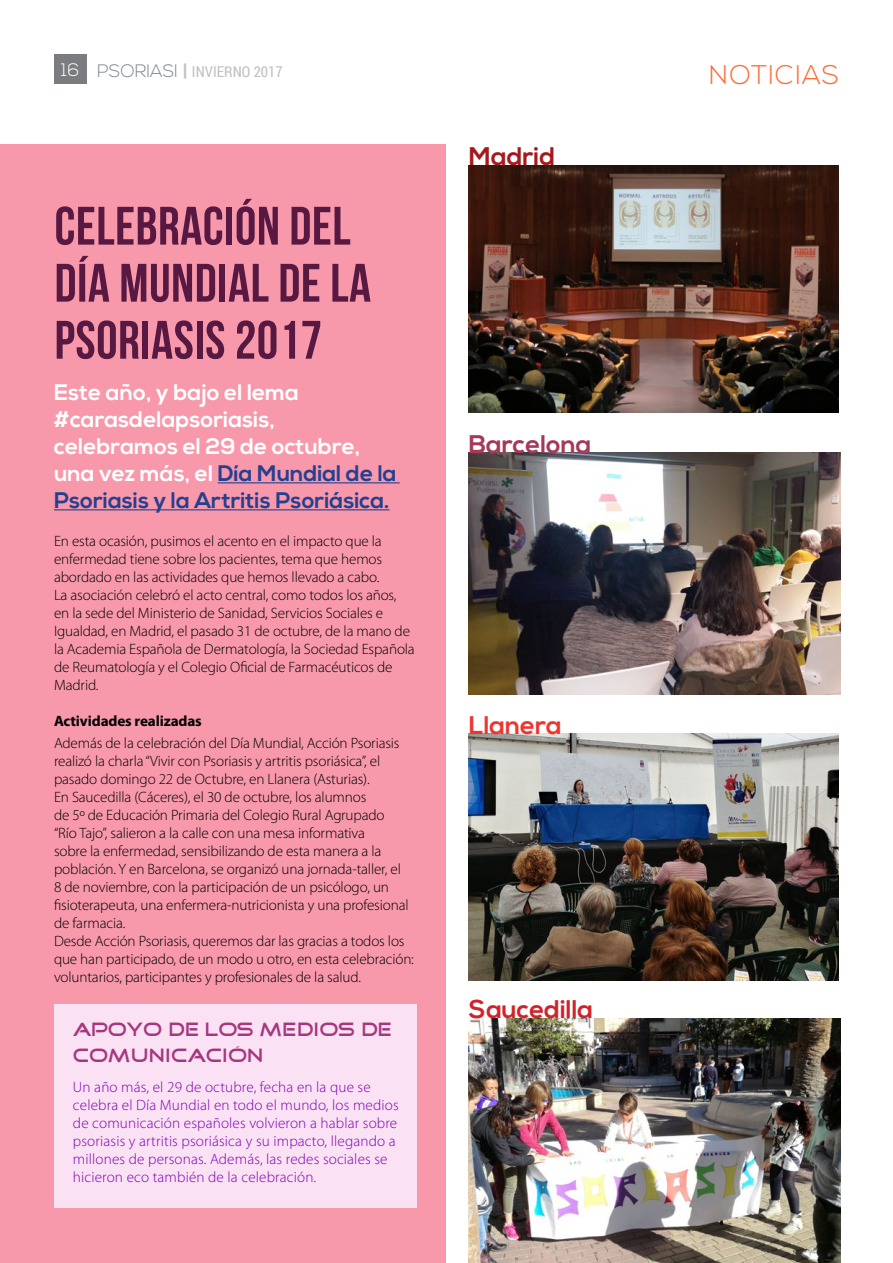
<style>
.page{position:relative;width:893px;height:1263px;background:#fff}
.page>*{position:absolute;margin:0;border:0;box-sizing:border-box;transform-origin:0 0}
.t1{font:54px/57px "Bebas Neue";letter-spacing:.01em;color:#571942}
.t2{font:300 27px "Nexa";letter-spacing:.04em;color:#ff6c36}
.t3{font:700 25.5px "Nexa";color:#d2232a}
.t4{font:700 25.5px "Nexa";color:#a43958}
.t5{font:700 25.5px "Nexa";color:#ee3631}
.t6{font:700 25.5px "Nexa";color:#a7191d}
.t7{font:700 22.5px/27px "Nexa";color:#fff}
.t8{font:19.5px/25.5px "Good Times";color:#a6377f}
.t9{font:300 15px/18px "Myriad Pro";letter-spacing:-.01em;color:#000}
.t10{font:300 15px/18px "Myriad Pro";letter-spacing:.01em;color:#7d00b5}
.t11{font:15px "Roboto Condensed";color:#c0c2c4}
.t12{font:700 15px "Myriad Pro";letter-spacing:-.01em;color:#000}
.s1{font-family:"Nexa";font-weight:300;font-size:18px;color:#fff}
.s2{font-family:"Nexa";font-weight:300;font-size:18px;color:#7a8b95}
.s3{font-family:"Nexa";font-weight:700;font-size:18px}
.s4{color:#25408f}
</style>
<div class="page">
<div style="left:0;top:145px;width:445px;height:1118px;background:#f898ab"></div>
<hr style="left:218px;top:482px;width:182px;height:1px;background:#25408f">
<hr style="left:54px;top:509px;width:336px;height:1px;background:#25408f">
<div style="left:54px;top:1004px;width:362px;height:204px;background:#fae1f3"></div>
<img style="left:469px;top:166px;width:370px;height:246px">
<img style="left:469px;top:1018px;width:371px;height:245px">
<img style="left:469px;top:733px;width:370px;height:247px">
<img style="left:469px;top:453px;width:371px;height:241px">
<div style="left:54px;top:54px;width:33px;height:30px;background:#7b7c7f"></div>
<p class="t11" style="left:61px;top:61px;width:223px"><span class="s1">16</span> <span class="s2">PSORIASI</span> <span class="s3">|</span> INVIERNO 2017</p>
<h2 class="t2" style="left:709px;top:59px;width:131px">NOTICIAS</h2>
<h1 class="t1" style="left:55px;top:197px;width:318px">CELEBRACIÓN DEL<br>DÍA MUNDIAL DE LA<br>PSORIASIS 2017</h1>
<h3 class="t7" style="left:54px;top:379px;width:344px">Este año, y bajo el lema #carasdelapsoriasis, celebramos el 29 de octubre, una vez más, el <span class="s4">Día Mundial de la<br>Psoriasis y la Artritis Psoriásica.</span></h3>
<p class="t9" style="left:54px;top:532px;width:362px">En esta ocasión, pusimos el acento en el impacto que la enfermedad tiene sobre los pacientes, tema que hemos abordado en las actividades que hemos llevado a cabo.<br>La asociación celebró el acto central, como todos los años, en la sede del Ministerio de Sanidad, Servicios Sociales e Igualdad, en Madrid, el pasado 31 de octubre, de la mano de la Academia Española de Dermatología, la Sociedad Española de Reumatología y el Colegio Oficial de Farmacéuticos de Madrid.</p>
<p class="t12" style="left:54px;top:711px;width:149px">Actividades realizadas</p>
<p class="t9" style="left:54px;top:734px;width:361px">Además de la celebración del Día Mundial, Acción Psoriasis realizó la charla “Vivir con Psoriasis y artritis psoriásica”, el pasado domingo 22 de Octubre, en Llanera (Asturias).<br>En Saucedilla (Cáceres), el 30 de octubre, los alumnos<br>de 5º de Educación Primaria del Colegio Rural Agrupado<br>“Río Tajo”, salieron a la calle con una mesa informativa<br>sobre la enfermedad, sensibilizando de esta manera a la población. Y en Barcelona, se organizó una jornada-taller, el<br>8 de noviembre, con la participación de un psicólogo, un fisioterapeuta, una enfermera-nutricionista y una profesional de farmacia.<br>Desde Acción Psoriasis, queremos dar las gracias a todos los que han participado, de un modo u otro, en esta celebración: voluntarios, participantes y profesionales de la salud.</p>
<h3 class="t8" style="left:73px;top:1017px;width:321px">APOYO DE LOS MEDIOS DE<br>COMUNICACIÓN</h3>
<p class="t10" style="left:73px;top:1078px;width:327px">Un año más, el 29 de octubre, fecha en la que se celebra el Día Mundial en todo el mundo, los medios de comunicación españoles volvieron a hablar sobre psoriasis y artritis psoriásica y su impacto, llegando a millones de personas. Además, las redes sociales se hicieron eco también de la celebración.</p>
<h3 class="t6" style="left:469px;top:141px;width:88px">Madrid</h3>
<h3 class="t4" style="left:469px;top:429px;width:124px">Barcelona</h3>
<h3 class="t5" style="left:469px;top:710px;width:94px">Llanera</h3>
<h3 class="t3" style="left:469px;top:995px;width:126px">Saucedilla</h3>
</div>
